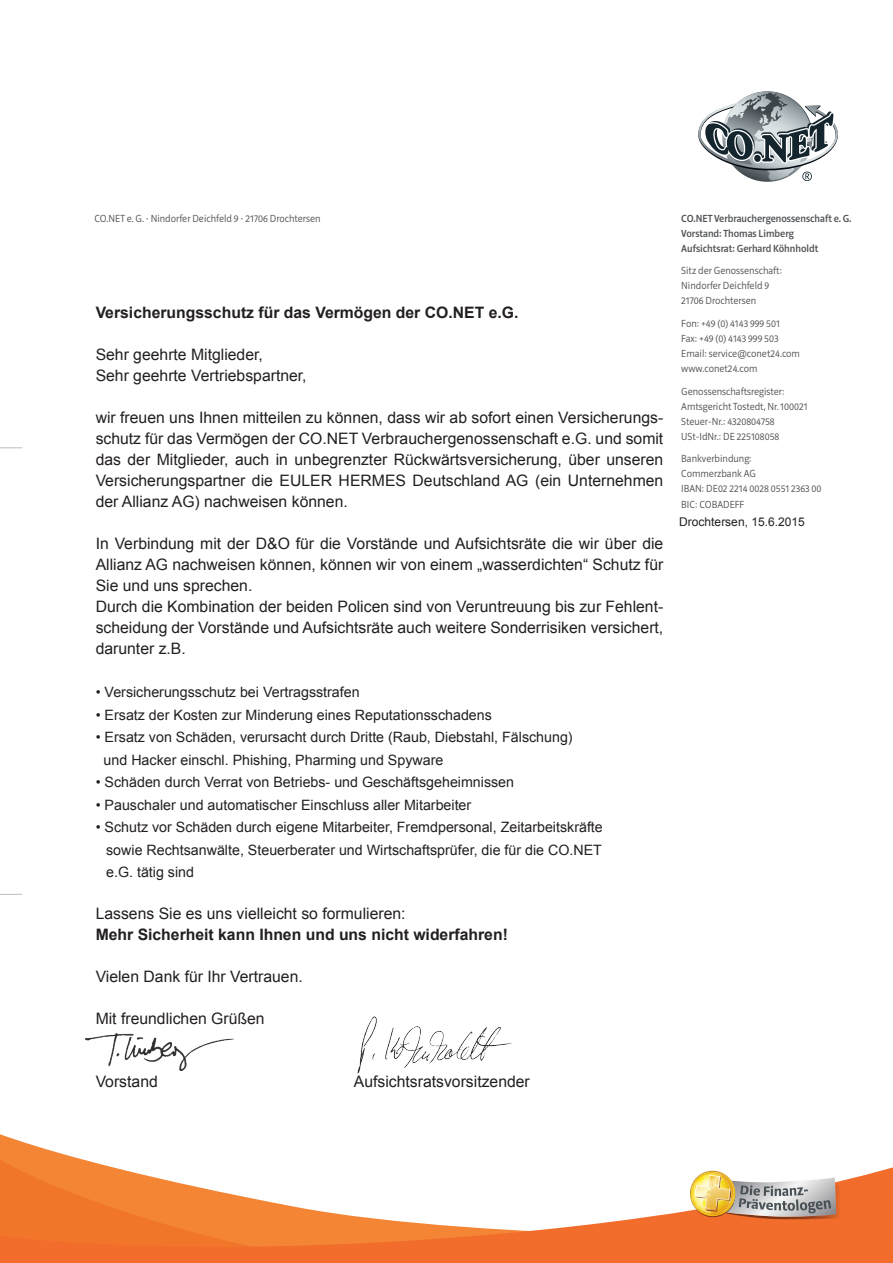
<style>
.page{position:relative;width:893px;height:1263px;background:#fff}
.page>*{position:absolute;margin:0;border:0;box-sizing:border-box;transform-origin:0 0}
.t1{font:15.75px/21px "Arial";color:#231f20}
.t2{font:700 15.75px "Arial";color:#231f20}
.t3{font:14.25px/22.5px "Arial";color:#231f20}
.t4{font:12px "Arial";color:#231f20}
.t5{font:300 10.5px/15px "Riga";color:#505356}
.t6{font:500 10.5px/15px "Riga";color:#505356}
</style>
<div class="page">
<svg style="left:0;top:1134px;width:893px;height:129px"></svg>
<svg style="left:698px;top:91px;width:140px;height:90px"></svg>
<svg style="left:0;top:448px;width:22px;height:1px"></svg>
<svg style="left:0;top:894px;width:22px;height:1px"></svg>
<img style="left:725px;top:1184px;width:116px;height:35px">
<img style="left:690px;top:1172px;width:146px;height:45px">
<img style="left:357px;top:1016px;width:155px;height:58px">
<img style="left:85px;top:1033px;width:149px;height:38px">
<p class="t5" style="left:94px;top:211px;width:228px">CO.NET e. G. · Nindorfer Deichfeld 9 · 21706 Drochtersen</p>
<p class="t6" style="left:681px;top:211px;width:172px">CO.NET Verbrauchergenossenschaft e. G.<br>Vorstand: Thomas Limberg<br>Aufsichtsrat: Gerhard Köhnholdt</p>
<p class="t5" style="left:681px;top:264px;width:102px">Sitz der Genossenschaft:<br>Nindorfer Deichfeld 9<br>21706 Drochtersen</p>
<p class="t5" style="left:681px;top:316px;width:120px">Fon: +49 (0) 4143 999 501<br>Fax: +49 (0) 4143 999 503<br>Email: service@conet24.com www.conet24.com</p>
<p class="t5" style="left:681px;top:384px;width:128px">Genossenschaftsregister:<br>Amtsgericht Tostedt, Nr. 100021<br>Steuer-Nr.: 4320804758<br>USt-IdNr.: DE 225108058</p>
<p class="t5" style="left:681px;top:452px;width:142px">Bankverbindung:<br>Commerzbank AG<br>IBAN: DE02 2214 0028 0551 2363 00<br>BIC: COBADEFF</p>
<p class="t2" style="left:96px;top:302px;width:424px">Versicherungsschutz für das Vermögen der CO.NET e.G.</p>
<p class="t1" style="left:96px;top:344px;width:213px">Sehr geehrte Mitglieder,<br>Sehr geehrte Vertriebspartner,</p>
<p class="t1" style="left:96px;top:407px;width:569px;text-align:justify">wir freuen uns Ihnen mitteilen zu können, dass wir ab sofort einen Versicherungs&shy;schutz für das Vermögen der CO.NET Verbrauchergenossenschaft e.G. und somit das der Mitglieder, auch in unbegrenzter Rückwärtsversicherung, über unseren Versicherungspartner die EULER HERMES Deutschland AG (ein Unternehmen der Allianz AG) nachweisen können.</p>
<p class="t1" style="left:96px;top:533px;width:569px">In Verbindung mit der D&amp;O für die Vorstände und Aufsichtsräte die wir über die Allianz AG nachweisen können, können wir von einem „wasserdichten“ Schutz für Sie und uns sprechen.<br>Durch die Kombination der beiden Policen sind von Veruntreuung bis zur Fehlent&shy;scheidung der Vorstände und Aufsichtsräte auch weitere Sonderrisiken versichert, darunter z.B.</p>
<p class="t3" style="left:96px;top:681px;width:265px">• Versicherungsschutz bei Vertragsstrafen</p>
<p class="t3" style="left:96px;top:704px;width:398px">• Ersatz der Kosten zur Minderung eines Reputationsschadens</p>
<p class="t3" style="left:104px;top:726px;width:471px;text-indent:-8px">• Ersatz von Schäden, verursacht durch Dritte (Raub, Diebstahl, Fälschung) und Hacker einschl. Phishing, Pharming und Spyware</p>
<p class="t3" style="left:96px;top:771px;width:420px">• Schäden durch Verrat von Betriebs- und Geschäftsgeheimnissen</p>
<p class="t3" style="left:96px;top:794px;width:377px">• Pauschaler und automatischer Einschluss aller Mitarbeiter</p>
<p class="t3" style="left:106px;top:816px;width:498px;text-align:justify;text-indent:-11px">• Schutz vor Schäden durch eigene Mitarbeiter, Fremdpersonal, Zeitarbeitskräfte sowie Rechtsanwälte, Steuerberater und Wirtschaftsprüfer, die für die CO.NET e.G. tätig sind</p>
<p class="t1" style="left:96px;top:903px;width:311px">Lassens Sie es uns vielleicht so formulieren:</p>
<p class="t2" style="left:96px;top:924px;width:414px">Mehr Sicherheit kann Ihnen und uns nicht widerfahren!</p>
<p class="t1" style="left:96px;top:966px;width:209px">Vielen Dank für Ihr Vertrauen.</p>
<p class="t1" style="left:96px;top:1008px;width:170px">Mit freundlichen Grüßen</p>
<p class="t4" style="left:679px;top:514px;width:127px">Drochtersen, 15.6.2015</p>
<p class="t1" style="left:96px;top:1071px;width:64px">Vorstand</p>
<p class="t1" style="left:354px;top:1071px;width:177px">Aufsichtsratsvorsitzender</p>
</div>
